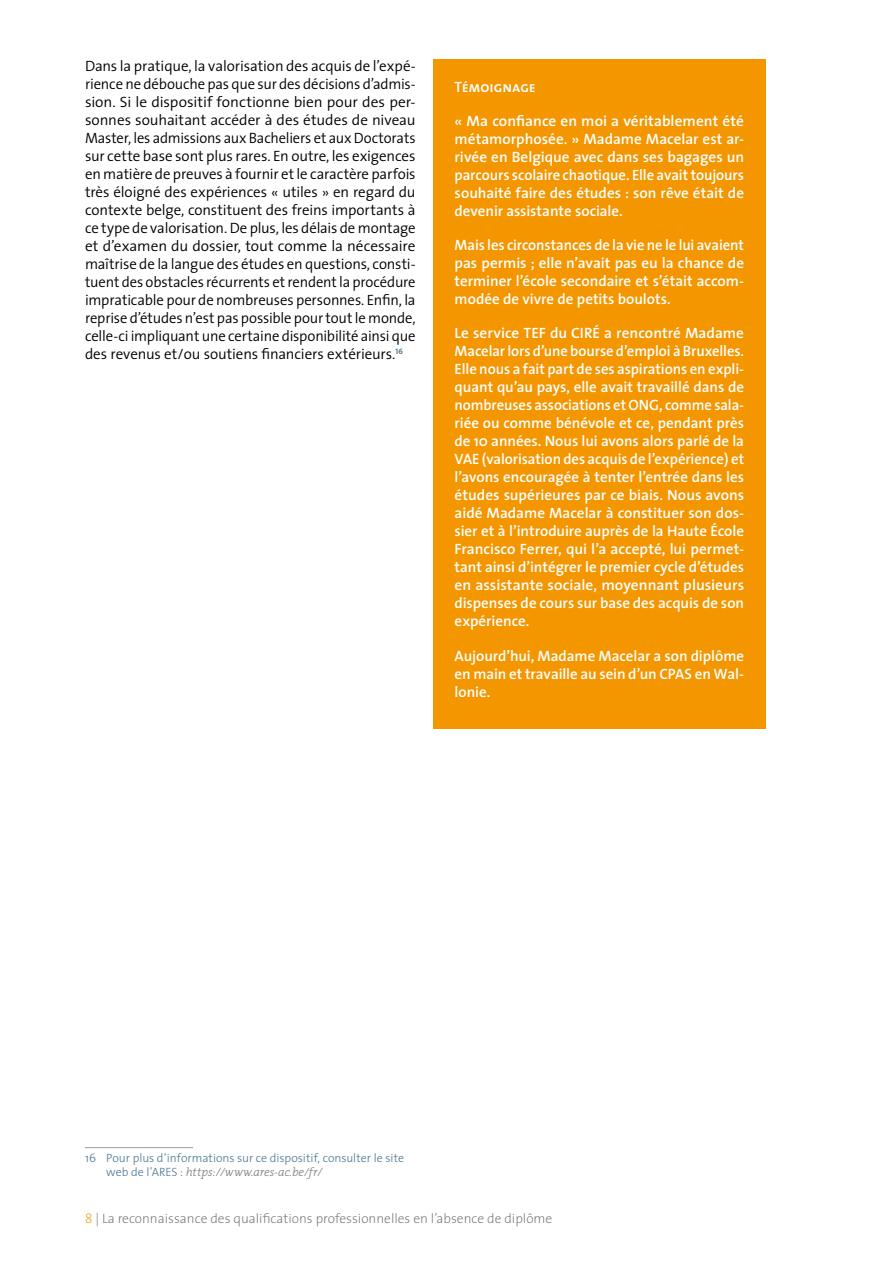
<style>
.page{position:relative;width:893px;height:1263px;background:#fff}
.page>*{position:absolute;margin:0;border:0;box-sizing:border-box;transform-origin:0 0}
.t1{font:600 15px/18px "The Sans";color:#fff;text-align:justify}
.t2{font:300 15px/18px "The Sans";letter-spacing:-.01em;color:#000;text-align:justify}
.t3{font:15px "The Sans Semi Bold Caps";letter-spacing:-.01em;color:#fff}
.t4{font:200 13.5px "The Sans";color:#706f6f}
.t5{font:300 12px "The Sans";color:#497593}
.t6{font:italic 300 12px "The Serif";letter-spacing:-.005em;color:#7c7b7b}
.s1{font-family:"The Sans";font-style:normal;color:#497593}
.s2{color:#f49600}
</style>
<div class="page">
<div style="left:433px;top:60px;width:332px;height:669px;background:#f49600"></div>
<hr style="left:85px;top:1147px;width:108px;height:1px;background:#9d9d9c">
<p class="t2" style="left:85px;top:56px;width:332px">Dans la pratique, la valorisation des acquis de l’expé&shy;rience ne débouche pas que sur des décisions d’admis&shy;sion. Si le dispositif fonctionne bien pour des per&shy;sonnes souhaitant accéder à des études de niveau Master, les admissions aux Bacheliers et aux Doctorats sur cette base sont plus rares. En outre, les exigences en matière de preuves à fournir et le caractère parfois très éloigné des expériences « utiles » en regard du contexte belge, constituent des freins importants à ce type de valorisation. De plus, les délais de montage et d’examen du dossier, tout comme la nécessaire maîtrise de la langue des études en questions, consti&shy;tuent des obstacles récurrents et rendent la procédure impraticable pour de nombreuses personnes. Enfin, la reprise d’études n’est pas possible pour tout le monde, celle-ci impliquant une certaine disponibilité ainsi que des revenus et/ou soutiens financiers extérieurs.<sup>16</sup></p>
<p class="t3" style="left:455px;top:74px;width:83px">Témoignage</p>
<p class="t1" style="left:455px;top:111px;width:291px">« Ma confiance en moi a véritablement été métamorphosée. » Madame Macelar est ar&shy;rivée en Belgique avec dans ses bagages un parcours scolaire chaotique. Elle avait toujours souhaité faire des études : son rêve était de devenir assistante sociale.</p>
<p class="t1" style="left:455px;top:236px;width:291px">Mais les circonstances de la vie ne le lui avaient pas permis ; elle n’avait pas eu la chance de terminer l’école secondaire et s’était accom&shy;modée de vivre de petits boulots.</p>
<p class="t1" style="left:455px;top:324px;width:291px">Le service TEF du CIRÉ a rencontré Madame Macelar lors d’une bourse d’emploi à Bruxelles.<br>Elle nous a fait part de ses aspirations en expli&shy;quant qu’au pays, elle avait travaillé dans de nombreuses associations et ONG, comme sala&shy;riée ou comme bénévole et ce, pendant près de 10 années. Nous lui avons alors parlé de la VAE (valorisation des acquis de l’expérience) et l’avons encouragée à tenter l’entrée dans les études supérieures par ce biais. Nous avons aidé Madame Macelar à constituer son dos&shy;sier et à l’introduire auprès de la Haute École Francisco Ferrer, qui l’a accepté, lui permet&shy;tant ainsi d’intégrer le premier cycle d’études en assistante sociale, moyennant plusieurs dispenses de cours sur base des acquis de son expérience.</p>
<p class="t1" style="left:455px;top:646px;width:291px">Aujourd’hui, Madame Macelar a son diplôme en main et travaille au sein d’un CPAS en Wal&shy;lonie.</p>
<p class="t5" style="left:85px;top:1148px;width:321px">16 Pour plus d’informations sur ce dispositif, consulter le site</p>
<p class="t6" style="left:106px;top:1162px;width:217px"><span class="s1">web de l’ARES :</span> https://www.ares-ac.be/fr/</p>
<p class="t4" style="left:85px;top:1207px;width:469px"><span class="s2">8</span> | La reconnaissance des qualifications professionnelles en l’absence de diplôme</p>
</div>
